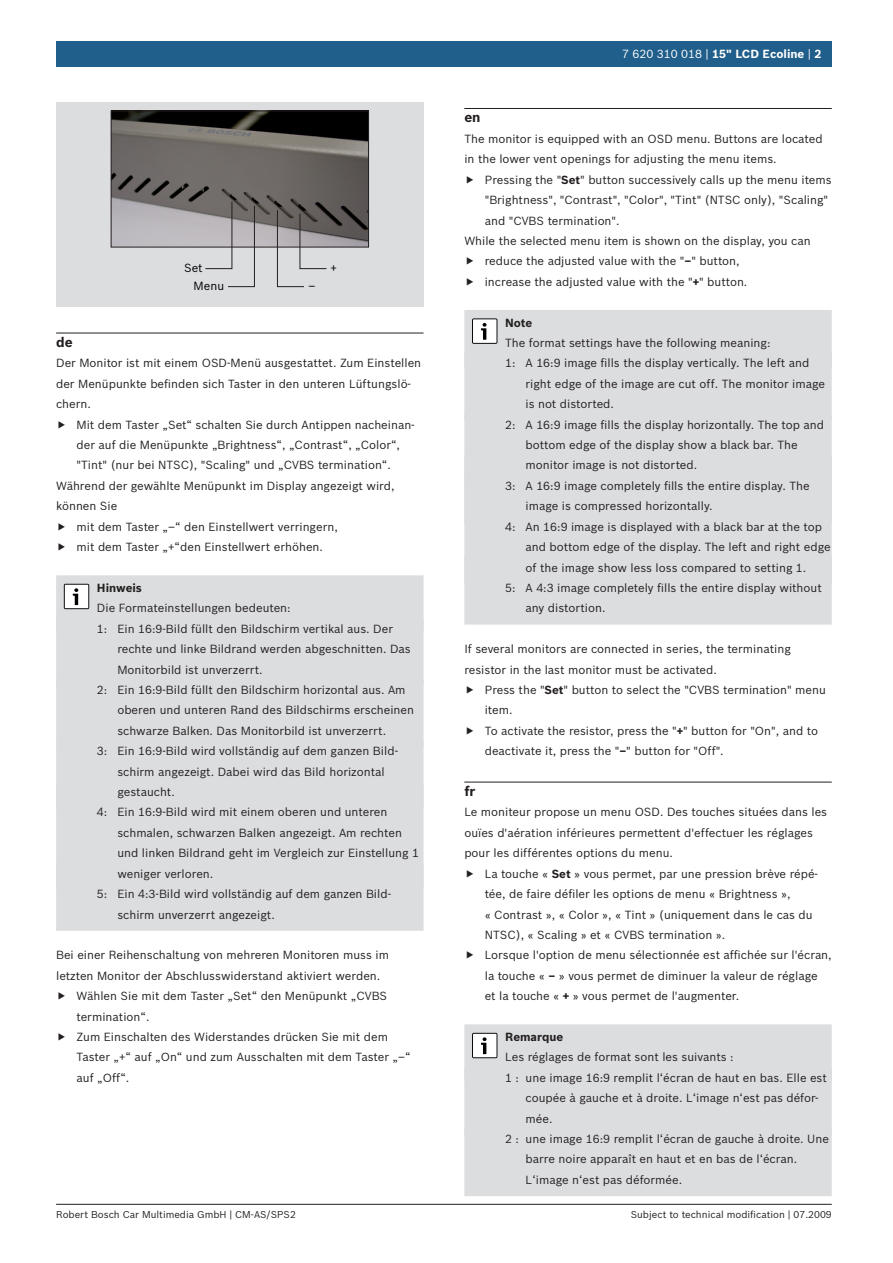
<style>
.page{position:relative;width:893px;height:1263px;background:#fff}
.page>*{position:absolute;margin:0;border:0;box-sizing:border-box;transform-origin:0 0}
.t1{font:700 13.5px "Bosch Sans";color:#231f20}
.t2{font:11.55px/20.4px "Bosch Sans";color:#231f20}
.t3{font:700 11.55px "Bosch Sans";color:#fff}
.t4{font:700 11.55px "Bosch Sans";color:#231f20}
.t5{font:11.55px "Bosch Sans";color:#000}
.t6{font:9.75px "Bosch Sans";color:#231f20}
.s1{font-weight:400}
.s2{font-weight:700}
</style>
<div class="page">
<hr style="left:56px;top:1204px;width:776px;height:1px;background:#231f20">
<div style="left:56px;top:41px;width:776px;height:25px;background:#205e8b"></div>
<hr style="left:56px;top:333px;width:367px;height:1px;background:#231f20">
<div style="left:56px;top:575px;width:367px;height:57px;background:#dcdddf"></div>
<div style="left:56px;top:618px;width:367px;height:68px;background:#dcdddf"></div>
<div style="left:56px;top:679px;width:367px;height:68px;background:#dcdddf"></div>
<div style="left:56px;top:741px;width:367px;height:67px;background:#dcdddf"></div>
<div style="left:56px;top:784px;width:367px;height:105px;background:#dcdddf"></div>
<div style="left:56px;top:863px;width:367px;height:68px;background:#dcdddf"></div>
<svg style="left:64px;top:584px;width:25px;height:25px"></svg>
<hr style="left:464px;top:108px;width:368px;height:1px;background:#231f20">
<div style="left:464px;top:310px;width:368px;height:57px;background:#dcdddf"></div>
<div style="left:464px;top:353px;width:368px;height:67px;background:#dcdddf"></div>
<div style="left:464px;top:414px;width:368px;height:68px;background:#dcdddf"></div>
<div style="left:464px;top:478px;width:368px;height:105px;background:#dcdddf"></div>
<div style="left:464px;top:557px;width:368px;height:68px;background:#dcdddf"></div>
<hr style="left:464px;top:782px;width:368px;height:1px;background:#231f20">
<div style="left:464px;top:1024px;width:368px;height:57px;background:#dcdddf"></div>
<div style="left:464px;top:1067px;width:368px;height:68px;background:#dcdddf"></div>
<div style="left:464px;top:1128px;width:368px;height:68px;background:#dcdddf"></div>
<svg style="left:472px;top:318px;width:25px;height:26px"></svg>
<svg style="left:472px;top:1033px;width:25px;height:25px"></svg>
<div style="left:56px;top:102px;width:367px;height:204px;background:#dcdddf"></div>
<img style="left:113px;top:113px;width:254px;height:132px">
<div style="left:111px;top:111px;width:258px;height:136px;border:1px solid #231f20"></div>
<svg style="left:205px;top:201px;width:50px;height:86px"></svg>
<svg style="left:277px;top:209px;width:50px;height:78px"></svg>
<p class="t5" style="left:184px;top:263px;width:20px">Set</p>
<p class="t5" style="left:330px;top:264px;width:8px">+</p>
<p class="t5" style="left:308px;top:282px;width:8px">–</p>
<p class="t5" style="left:194px;top:281px;width:32px">Menu</p>
<p class="t1" style="left:56px;top:337px;width:18px">de</p>
<p class="t2" style="left:56px;top:354px;width:367px">Der Monitor ist mit einem OSD-Menü ausgestattet. Zum Einstellen der Menüpunkte befinden sich Taster in den unteren Lüftungslö&shy;chern.</p>
<p class="t2" style="left:77px;top:415px;width:340px">Mit dem Taster „Set“ schalten Sie durch Antippen nacheinan-</p>
<p class="t2" style="left:77px;top:436px;width:325px">der auf die Menüpunkte „Brightness“, „Contrast“, „Color“,</p>
<p class="t2" style="left:77px;top:456px;width:316px">"Tint" (nur bei NTSC), "Scaling" und „CVBS termination“.</p>
<p class="t2" style="left:56px;top:476px;width:340px">Während der gewählte Menüpunkt im Display angezeigt wird,</p>
<p class="t2" style="left:56px;top:497px;width:63px">können Sie</p>
<p class="t2" style="left:77px;top:517px;width:263px">mit dem Taster „–“ den Einstellwert verringern,</p>
<p class="t2" style="left:77px;top:538px;width:248px">mit dem Taster „+“den Einstellwert erhöhen.</p>
<p class="t4" style="left:97px;top:583px;width:47px">Hinweis</p>
<p class="t2" style="left:97px;top:599px;width:195px">Die Formateinstellungen bedeuten:</p>
<p class="t2" style="left:97px;top:619px;width:298px">1: Ein 16:9-Bild füllt den Bildschirm vertikal aus. Der</p>
<p class="t2" style="left:117px;top:640px;width:295px">rechte und linke Bildrand werden abgeschnitten. Das</p>
<p class="t2" style="left:117px;top:660px;width:147px">Monitorbild ist unverzerrt.</p>
<p class="t2" style="left:97px;top:681px;width:310px">2: Ein 16:9-Bild füllt den Bildschirm horizontal aus. Am</p>
<p class="t2" style="left:117px;top:701px;width:298px">oberen und unteren Rand des Bildschirms erscheinen</p>
<p class="t2" style="left:117px;top:721px;width:270px">schwarze Balken. Das Monitorbild ist unverzerrt.</p>
<p class="t2" style="left:97px;top:742px;width:303px">3: Ein 16:9-Bild wird vollständig auf dem ganzen Bild-</p>
<p class="t2" style="left:117px;top:762px;width:269px">schirm angezeigt. Dabei wird das Bild horizontal</p>
<p class="t2" style="left:117px;top:783px;width:59px">gestaucht.</p>
<p class="t2" style="left:97px;top:803px;width:292px">4: Ein 16:9-Bild wird mit einem oberen und unteren</p>
<p class="t2" style="left:117px;top:823px;width:286px">schmalen, schwarzen Balken angezeigt. Am rechten</p>
<p class="t2" style="left:117px;top:844px;width:303px">und linken Bildrand geht im Vergleich zur Einstellung 1</p>
<p class="t2" style="left:117px;top:864px;width:97px">weniger verloren.</p>
<p class="t2" style="left:97px;top:885px;width:296px">5: Ein 4:3-Bild wird vollständig auf dem ganzen Bild-</p>
<p class="t2" style="left:117px;top:905px;width:159px">schirm unverzerrt angezeigt.</p>
<p class="t2" style="left:56px;top:946px;width:334px">Bei einer Reihenschaltung von mehreren Monitoren muss im</p>
<p class="t2" style="left:56px;top:966px;width:326px">letzten Monitor der Abschlusswiderstand aktiviert werden.</p>
<p class="t2" style="left:77px;top:987px;width:312px">Wählen Sie mit dem Taster „Set“ den Menüpunkt „CVBS</p>
<p class="t2" style="left:77px;top:1007px;width:74px">termination“.</p>
<p class="t2" style="left:77px;top:1028px;width:313px">Zum Einschalten des Widerstandes drücken Sie mit dem</p>
<p class="t2" style="left:77px;top:1048px;width:335px">Taster „+“ auf „On“ und zum Ausschalten mit dem Taster „–“</p>
<p class="t2" style="left:77px;top:1068px;width:54px">auf „Off“.</p>
<p class="t3" style="left:622px;top:50px;width:201px"><span class="s1">7 620 310 018 |</span> 15" LCD Ecoline <span class="s1">|</span> 2</p>
<p class="t1" style="left:464px;top:112px;width:18px">en</p>
<p class="t2" style="left:464px;top:129px;width:360px">The monitor is equipped with an OSD menu. Buttons are located in the lower vent openings for adjusting the menu items.</p>
<p class="t2" style="left:485px;top:170px;width:348px">Pressing the "<span class="s2">Set</span>" button successively calls up the menu items</p>
<p class="t2" style="left:485px;top:191px;width:345px">"Brightness", "Contrast", "Color", "Tint" (NTSC only), "Scaling"</p>
<p class="t2" style="left:485px;top:211px;width:136px">and "CVBS termination".</p>
<p class="t2" style="left:464px;top:232px;width:348px">While the selected menu item is shown on the display, you can</p>
<p class="t2" style="left:485px;top:252px;width:256px">reduce the adjusted value with the "<span class="s2">–</span>" button,</p>
<p class="t2" style="left:485px;top:272px;width:264px">increase the adjusted value with the "<span class="s2">+</span>" button.</p>
<p class="t4" style="left:505px;top:318px;width:29px">Note</p>
<p class="t2" style="left:505px;top:334px;width:267px">The format settings have the following meaning:</p>
<p class="t2" style="left:505px;top:354px;width:306px">1: A 16:9 image fills the display vertically. The left and</p>
<p class="t2" style="left:526px;top:374px;width:301px">right edge of the image are cut off. The monitor image</p>
<p class="t2" style="left:526px;top:395px;width:90px">is not distorted.</p>
<p class="t2" style="left:505px;top:415px;width:320px">2: A 16:9 image fills the display horizontally. The top and</p>
<p class="t2" style="left:526px;top:436px;width:274px">bottom edge of the display show a black bar. The</p>
<p class="t2" style="left:526px;top:456px;width:173px">monitor image is not distorted.</p>
<p class="t2" style="left:505px;top:476px;width:306px">3: A 16:9 image completely fills the entire display. The</p>
<p class="t2" style="left:526px;top:497px;width:189px">image is compressed horizontally.</p>
<p class="t2" style="left:505px;top:517px;width:318px">4: An 16:9 image is displayed with a black bar at the top</p>
<p class="t2" style="left:526px;top:538px;width:307px">and bottom edge of the display. The left and right edge</p>
<p class="t2" style="left:526px;top:558px;width:282px">of the image show less loss compared to setting 1.</p>
<p class="t2" style="left:505px;top:578px;width:318px">5: A 4:3 image completely fills the entire display without</p>
<p class="t2" style="left:526px;top:599px;width:81px">any distortion.</p>
<p class="t2" style="left:464px;top:640px;width:328px">If several monitors are connected in series, the terminating resistor in the last monitor must be activated.</p>
<p class="t2" style="left:485px;top:681px;width:343px">Press the "<span class="s2">Set</span>" button to select the "CVBS termination" menu item.<br>To activate the resistor, press the "<span class="s2">+</span>" button for "On", and to deactivate it, press the "<span class="s2">–</span>" button for "Off".</p>
<p class="t1" style="left:464px;top:786px;width:13px">fr</p>
<p class="t2" style="left:464px;top:803px;width:364px">Le moniteur propose un menu OSD. Des touches situées dans les ouïes d'aération inférieures permettent d'effectuer les réglages pour les différentes options du menu.</p>
<p class="t2" style="left:485px;top:864px;width:348px">La touche « <span class="s2">Set</span> » vous permet, par une pression brève répé&shy;tée, de faire défiler les options de menu « Brightness »,<br>« Contrast », « Color », « Tint » (uniquement dans le cas du NTSC), « Scaling » et « CVBS termination ».<br>Lorsque l'option de menu sélectionnée est affichée sur l'écran, la touche « <span class="s2">–</span> » vous permet de diminuer la valeur de réglage<br>et la touche « <span class="s2">+</span> » vous permet de l'augmenter.</p>
<p class="t4" style="left:505px;top:1032px;width:60px">Remarque</p>
<p class="t2" style="left:505px;top:1048px;width:230px">Les réglages de format sont les suivants :</p>
<p class="t2" style="left:505px;top:1068px;width:323px">1 : une image 16:9 remplit l‘écran de haut en bas. Elle est</p>
<p class="t2" style="left:526px;top:1089px;width:294px">coupée à gauche et à droite. L‘image n‘est pas défor-</p>
<p class="t2" style="left:526px;top:1109px;width:28px">mée.</p>
<p class="t2" style="left:505px;top:1130px;width:325px">2 : une image 16:9 remplit l‘écran de gauche à droite. Une</p>
<p class="t2" style="left:526px;top:1150px;width:273px">barre noire apparaît en haut et en bas de l‘écran.</p>
<p class="t2" style="left:526px;top:1170px;width:158px">L‘image n‘est pas déformée.</p>
<p class="t6" style="left:56px;top:1210px;width:241px">Robert Bosch Car Multimedia GmbH | CM-AS/SPS2</p>
<p class="t6" style="left:631px;top:1210px;width:202px">Subject to technical modification | 07.2009</p>
</div>
